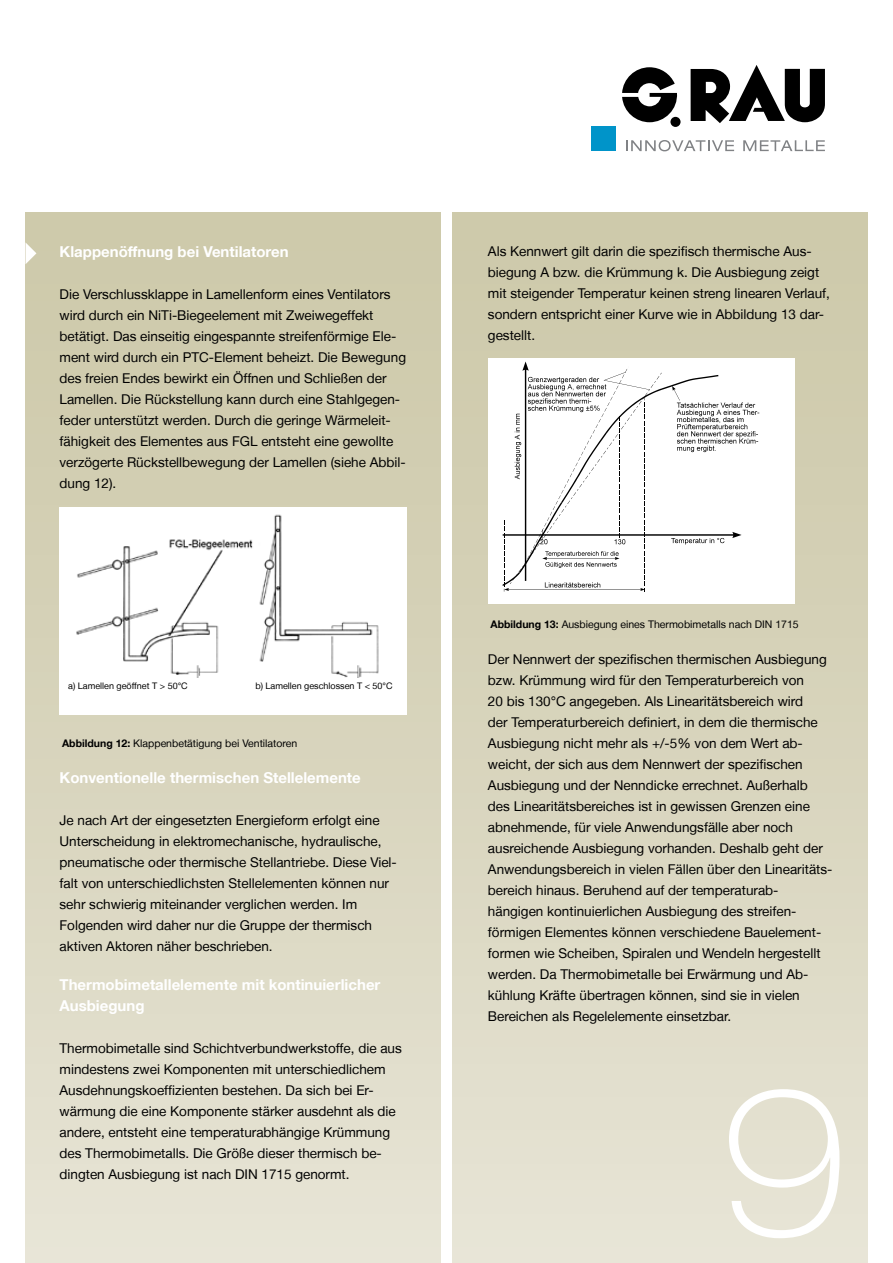
<style>
.page{position:relative;width:893px;height:1263px;background:#fff}
.page>*{position:absolute;margin:0;border:0;box-sizing:border-box;transform-origin:0 0}
.t1{font:100 expanded 202.5px "Helvetica Neue LT";color:#fff}
.t2{font:700 15px/21px "Helvetica Neue LT";color:#fff}
.t3{font:13.5px/21px "Helvetica Neue LT";color:#000}
.t4{font:10.5px "Helvetica Neue LT";color:#000}
.t5{font:9px "Helvetica Neue LT";color:#000}
.s1{font-weight:700}
</style>
<div class="page">
<div style="left:453px;top:213px;width:414px;height:1050px;background:linear-gradient(to bottom,#ccc7a7,#e6e3d4)"></div>
<div style="left:26px;top:213px;width:414px;height:1050px;background:linear-gradient(to bottom,#ccc8a8,#e6e3d4)"></div>
<div style="left:488px;top:358px;width:307px;height:245px;background:#fff"></div>
<svg style="left:503px;top:361px;width:256px;height:231px"></svg>
<svg style="left:26px;top:242px;width:10px;height:22px"></svg>
<img style="left:60px;top:508px;width:346px;height:206px">
<div style="left:68px;top:678px;width:329px;height:28px;background:#fff"></div>
<div style="left:670px;top:117px;width:10px;height:10px;background:#000;border-radius:50%"></div>
<div style="left:591px;top:127px;width:24px;height:24px;background:#0094c9"></div>
<svg style="left:622px;top:67px;width:56px;height:55px"></svg>
<svg style="left:691px;top:65px;width:134px;height:58px"></svg>
<svg style="left:626px;top:140px;width:108px;height:11px"></svg>
<svg style="left:743px;top:140px;width:82px;height:11px"></svg>
<p class="t2" style="left:60px;top:241px;width:231px">Klappenöffnung bei Ventilatoren</p>
<p class="t3" style="left:60px;top:284px;width:348px">Die Verschlussklappe in Lamellenform eines Ventilators wird durch ein NiTi-Biegeelement mit Zweiwegeffekt betätigt. Das einseitig eingespannte streifenförmige Ele&shy;ment wird durch ein PTC-Element beheizt. Die Bewegung des freien Endes bewirkt ein Öffnen und Schließen der Lamellen. Die Rückstellung kann durch eine Stahlgegen&shy;feder unterstützt werden. Durch die geringe Wärmeleit&shy;fähigkeit des Elementes aus FGL entsteht eine gewollte verzögerte Rückstellbewegung der Lamellen (siehe Abbil&shy;dung 12).</p>
<p class="t5" style="left:68px;top:680px;width:121px">a) Lamellen geöffnet T &gt; 50°C</p>
<p class="t5" style="left:255px;top:680px;width:139px">b) Lamellen geschlossen T &lt; 50°C</p>
<p class="t4" style="left:62px;top:737px;width:237px"><span class="s1">Abbildung 12:</span> Klappenbetätigung bei Ventilatoren</p>
<p class="t2" style="left:60px;top:767px;width:303px">Konventionelle thermischen Stellelemente</p>
<p class="t3" style="left:60px;top:809px;width:339px">Je nach Art der eingesetzten Energieform erfolgt eine Unterscheidung in elektromechanische, hydraulische, pneumatische oder thermische Stellantriebe. Diese Viel&shy;falt von unterschiedlichsten Stellelementen können nur sehr schwierig miteinander verglichen werden. Im Folgenden wird daher nur die Gruppe der thermisch aktiven Aktoren näher beschrieben.</p>
<p class="t2" style="left:60px;top:974px;width:322px">Thermobimetallelemente mit kontinuierlicher<br>Ausbiegung</p>
<p class="t3" style="left:60px;top:1037px;width:344px">Thermobimetalle sind Schichtverbundwerkstoffe, die aus mindestens zwei Komponenten mit unterschiedlichem Ausdehnungskoeffizienten bestehen. Da sich bei Er&shy;wärmung die eine Komponente stärker ausdehnt als die andere, entsteht eine temperaturabhängige Krümmung des Thermobimetalls. Die Größe dieser thermisch be&shy;dingten Ausbiegung ist nach DIN 1715 genormt.</p>
<p class="t3" style="left:488px;top:241px;width:344px">Als Kennwert gilt darin die spezifisch thermische Aus&shy;biegung A bzw. die Krümmung k. Die Ausbiegung zeigt mit steigender Temperatur keinen streng linearen Verlauf, sondern entspricht einer Kurve wie in Abbildung 13 dar&shy;gestellt.</p>
<p class="t4" style="left:490px;top:618px;width:310px"><span class="s1">Abbildung 13:</span> Ausbiegung eines Thermobimetalls nach DIN 1715</p>
<p class="t3" style="left:488px;top:649px;width:346px">Der Nennwert der spezifischen thermischen Ausbiegung bzw. Krümmung wird für den Temperaturbereich von<br>20 bis 130°C angegeben. Als Linearitätsbereich wird<br>der Temperaturbereich definiert, in dem die thermische Ausbiegung nicht mehr als +/-5% von dem Wert ab&shy;weicht, der sich aus dem Nennwert der spezifischen Ausbiegung und der Nenndicke errechnet. Außerhalb des Linearitätsbereiches ist in gewissen Grenzen eine abnehmende, für viele Anwendungsfälle aber noch ausreichende Ausbiegung vorhanden. Deshalb geht der Anwendungsbereich in vielen Fällen über den Linearitäts&shy;bereich hinaus. Beruhend auf der temperaturab&shy;hängigen kontinuierlichen Ausbiegung des streifen&shy;förmigen Elementes können verschiedene Bauelement&shy;formen wie Scheiben, Spiralen und Wendeln hergestellt werden. Da Thermobimetalle bei Erwärmung und Ab&shy;kühlung Kräfte übertragen können, sind sie in vielen Bereichen als Regelelemente einsetzbar.</p>
<h1 class="t1" style="left:719px;top:1042px;width:133px">9</h1>
</div>
